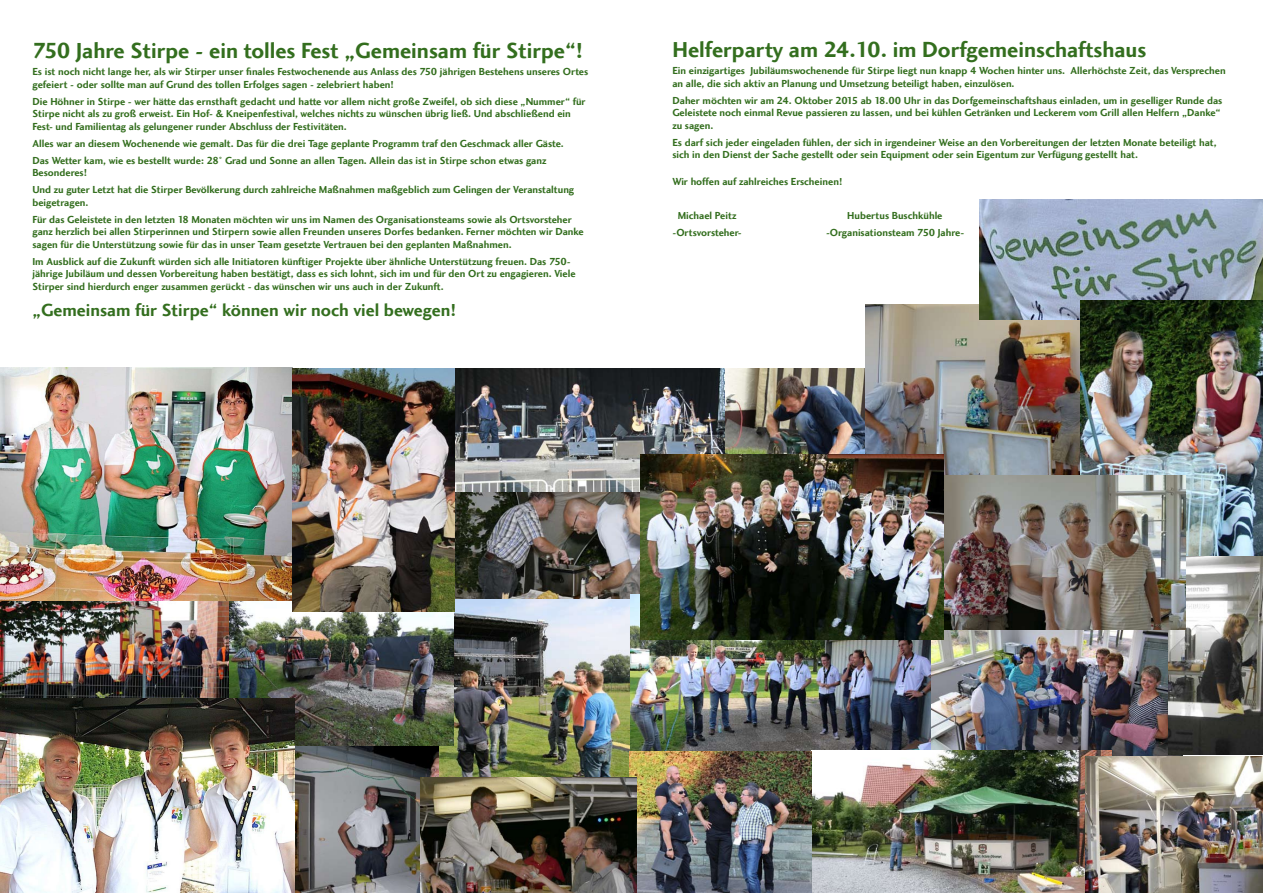
<style>
.page{position:relative;width:1263px;height:893px;background:#fff}
.page>*{position:absolute;margin:0;border:0;box-sizing:border-box;transform-origin:0 0}
.t1{font:22.5px "Charlotte Sans Bold Plain";color:#336e1e}
.t2{font:18px "Charlotte Sans Bold Plain";color:#336e1e}
.t3{font:10.5px/12.6px "Charlotte Sans Bold Plain";color:#336e1e}
</style>
<div class="page">
<hr style="left:31px;top:845px;width:556px;height:1px;background:#000">
<img style="left:724px;top:369px;width:142px;height:86px">
<img style="left:454px;top:491px;width:186px;height:109px">
<img style="left:866px;top:305px;width:214px;height:170px">
<img style="left:295px;top:746px;width:143px;height:147px">
<img style="left:930px;top:630px;width:253px;height:126px">
<img style="left:979px;top:200px;width:284px;height:120px">
<img style="left:439px;top:600px;width:191px;height:178px">
<img style="left:0;top:600px;width:230px;height:99px">
<img style="left:630px;top:594px;width:300px;height:156px">
<img style="left:454px;top:369px;width:270px;height:122px">
<img style="left:640px;top:455px;width:304px;height:185px">
<img style="left:629px;top:750px;width:483px;height:143px">
<img style="left:230px;top:600px;width:224px;height:146px">
<img style="left:1080px;top:300px;width:183px;height:256px">
<img style="left:1085px;top:756px;width:178px;height:137px">
<img style="left:1168px;top:557px;width:95px;height:198px">
<img style="left:420px;top:778px;width:216px;height:115px">
<img style="left:0;top:699px;width:294px;height:194px">
<img style="left:944px;top:475px;width:241px;height:155px">
<img style="left:0;top:368px;width:292px;height:232px">
<img style="left:292px;top:368px;width:162px;height:243px">
<svg style="left:31px;top:853px;width:3px;height:7px"></svg>
<svg style="left:1227px;top:853px;width:4px;height:6px"></svg>
<h1 class="t1" style="left:32px;top:38px;width:552px">750 Jahre Stirpe - ein tolles Fest „Gemeinsam für Stirpe“!</h1>
<p class="t3" style="left:32px;top:66px;width:557px">Es ist noch nicht lange her, als wir Stirper unser finales Festwochenende aus Anlass des 750 jährigen Bestehens unseres Ortes gefeiert - oder sollte man auf Grund des tollen Erfolges sagen - zelebriert haben!</p>
<p class="t3" style="left:32px;top:95px;width:555px">Die Höhner in Stirpe - wer hätte das ernsthaft gedacht und hatte vor allem nicht große Zweifel, ob sich diese „Nummer“ für<br>Stirpe nicht als zu groß erweist. Ein Hof- &amp; Kneipenfestival, welches nichts zu wünschen übrig ließ. Und abschließend ein<br>Fest- und Familientag als gelungener runder Abschluss der Festivitäten.</p>
<p class="t3" style="left:32px;top:135px;width:533px;line-height:16.9px">Alles war an diesem Wochenende wie gemalt. Das für die drei Tage geplante Programm traf den Geschmack aller Gäste.<br>Das Wetter kam, wie es bestellt wurde: 28˚ Grad und Sonne an allen Tagen. Allein das ist in Stirpe schon etwas ganz</p>
<p class="t3" style="left:32px;top:164px;width:543px;line-height:16.9px">Besonderes!<br>Und zu guter Letzt hat die Stirper Bevölkerung durch zahlreiche Maßnahmen maßgeblich zum Gelingen der Veranstaltung</p>
<p class="t3" style="left:32px;top:194px;width:541px;line-height:16.9px">beigetragen.<br>Für das Geleistete in den letzten 18 Monaten möchten wir uns im Namen des Organisationsteams sowie als Ortsvorsteher</p>
<p class="t3" style="left:32px;top:225px;width:553px">ganz herzlich bei allen Stirperinnen und Stirpern sowie allen Freunden unseres Dorfes bedanken. Ferner möchten wir Danke sagen für die Unterstützung sowie für das in unser Team gesetzte Vertrauen bei den geplanten Maßnahmen.</p>
<p class="t3" style="left:32px;top:255px;width:545px">Im Ausblick auf die Zukunft würden sich alle Initiatoren künftiger Projekte über ähnliche Unterstützung freuen. Das 750- jährige Jubiläum und dessen Vorbereitung haben bestätigt, dass es sich lohnt, sich im und für den Ort zu engagieren. Viele<br>Stirper sind hierdurch enger zusammen gerückt - das wünschen wir uns auch in der Zukunft.</p>
<h2 class="t2" style="left:32px;top:299px;width:425px">„Gemeinsam für Stirpe“ können wir noch viel bewegen!</h2>
<h1 class="t1" style="left:672px;top:37px;width:475px">Helferparty am 24.10. im Dorfgemeinschaftshaus</h1>
<p class="t3" style="left:672px;top:64px;width:555px">Ein einzigartiges Jubiläumswochenende für Stirpe liegt nun knapp 4 Wochen hinter uns. Allerhöchste Zeit, das Versprechen an alle, die sich aktiv an Planung und Umsetzung beteiligt haben, einzulösen.</p>
<p class="t3" style="left:672px;top:94px;width:551px">Daher möchten wir am 24. Oktober 2015 ab 18.00 Uhr in das Dorfgemeinschaftshaus einladen, um in geselliger Runde das<br>Geleistete noch einmal Revue passieren zu lassen, und bei kühlen Getränken und Leckerem vom Grill allen Helfern „Danke“ zu sagen.</p>
<p class="t3" style="left:672px;top:136px;width:546px">Es darf sich jeder eingeladen fühlen, der sich in irgendeiner Weise an den Vorbereitungen der letzten Monate beteiligt hat, sich in den Dienst der Sache gestellt oder sein Equipment oder sein Eigentum zur Verfügung gestellt hat.</p>
<p class="t3" style="left:672px;top:175px;width:171px">Wir hoffen auf zahlreiches Erscheinen!</p>
<p class="t3" style="left:678px;top:209px;width:60px">Michael Peitz</p>
<p class="t3" style="left:847px;top:209px;width:97px">Hubertus Buschkühle</p>
<p class="t3" style="left:672px;top:226px;width:71px">-Ortsvorsteher-</p>
<p class="t3" style="left:826px;top:226px;width:140px">-Organisationsteam 750 Jahre-</p>
</div>
